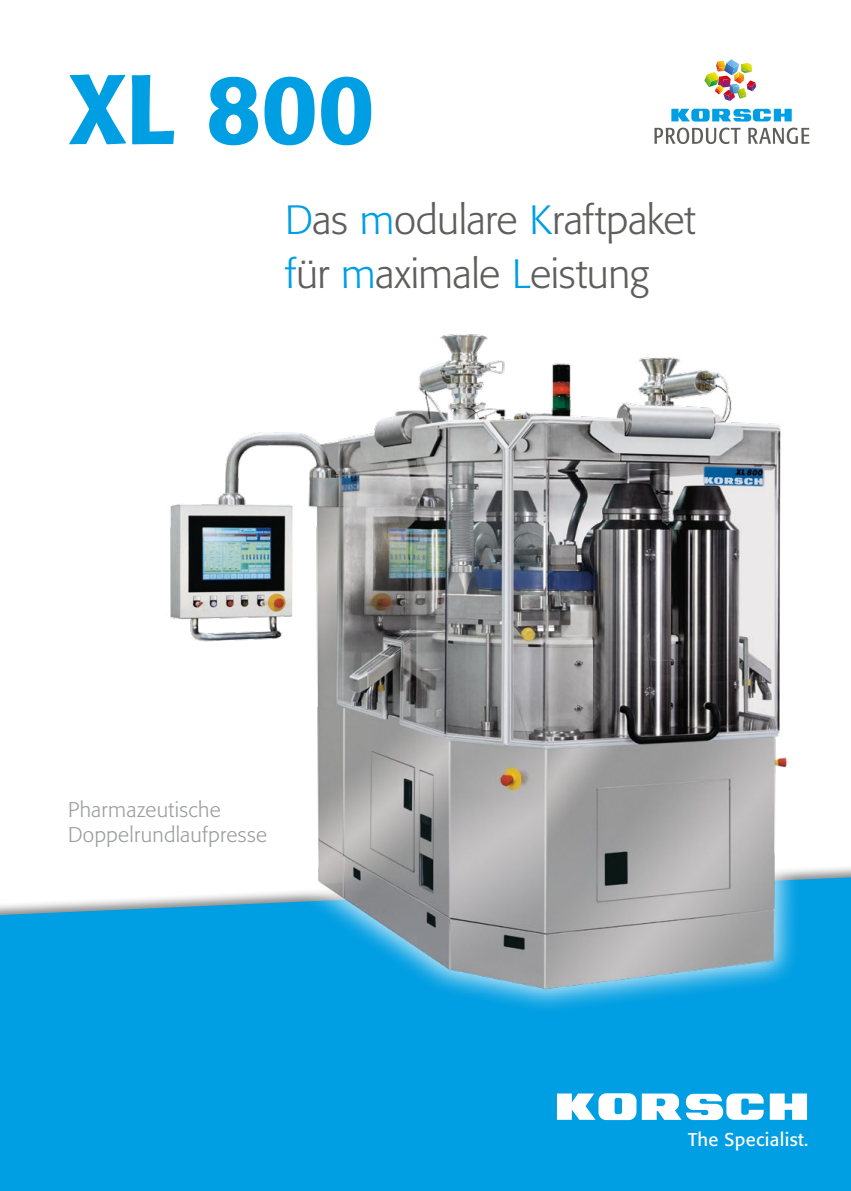
<style>
.page{position:relative;width:851px;height:1191px;background:#fff}
.page>*{position:absolute;margin:0;border:0;box-sizing:border-box;transform-origin:0 0}
.t1{font:500 97.5px "Formata";color:#009ee3}
.t2{font:300 40.5px/54px "Formata";letter-spacing:-.01em;color:#5e5e5d}
.t3{font:300 21px/25.2px "Formata";letter-spacing:.015em;color:#9c9d9d}
.t4{font:18.3px "Formata";letter-spacing:.02em;color:#fff}
.s1{color:#009ee3}
</style>
<div class="page">
<div style="left:0;top:877px;width:850px;height:314px;background:#009ee3"></div>
<svg style="left:557px;top:1093px;width:249px;height:27px"></svg>
<img style="left:117px;top:334px;width:721px;height:688px">
<svg style="left:671px;top:109px;width:120px;height:13px"></svg>
<svg style="left:654px;top:128px;width:86px;height:16px"></svg>
<svg style="left:748px;top:128px;width:61px;height:16px"></svg>
<img style="left:704px;top:59px;width:52px;height:42px">
<h1 class="t1" style="left:68px;top:50px;width:308px">XL 800</h1>
<p class="t2" style="left:285px;top:193px;width:411px"><span class="s1">D</span>as <span class="s1">m</span>odulare <span class="s1">K</span>raftpaket <span class="s1">f</span>ür <span class="s1">m</span>aximale <span class="s1">L</span>eistung</p>
<p class="t3" style="left:68px;top:797px;width:200px">Pharmazeutische<br>Doppelrundlaufpresse</p>
<p class="t4" style="left:688px;top:1128px;width:122px">The Specialist.</p>
</div>
